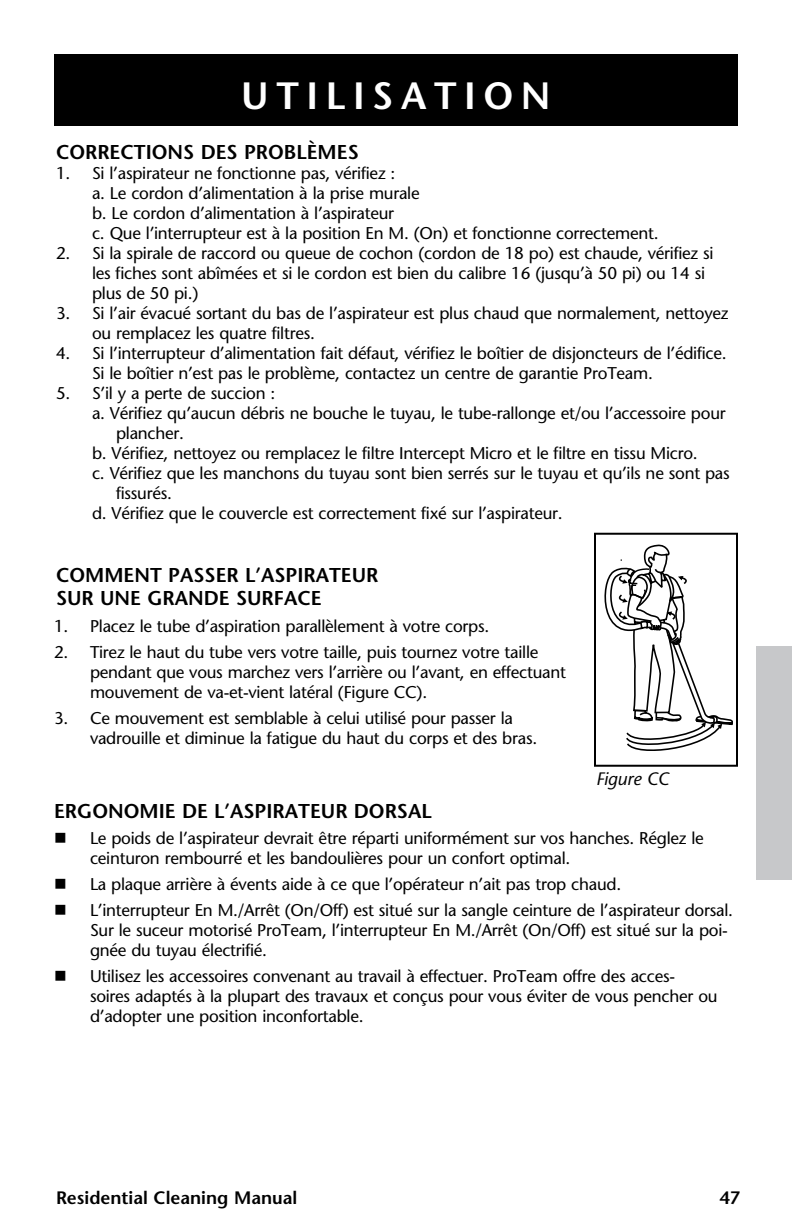
<style>
.page{position:relative;width:792px;height:1224px;background:#fff}
.page>*{position:absolute;margin:0;border:0;box-sizing:border-box;transform-origin:0 0}
.t1{font:600 38px "Stone Sans";letter-spacing:.2em;color:#fff}
.t2{font:600 24px "Stone Sans";letter-spacing:.2em;color:#fff}
.t3{font:600 20px/23px "Stone Sans";color:#000}
.t4{font:600 18px "Stone Sans";color:#000}
.t5{font:italic 18px "Stone Sans";color:#000}
.t6{font:17px/20px "Stone Sans";letter-spacing:-.015em;color:#000}
</style>
<div class="page">
<div style="left:756px;top:646px;width:36px;height:234px;background:#c7c8ca"></div>
<svg style="left:604px;top:544px;width:129px;height:207px"></svg>
<div style="left:594px;top:533px;width:144px;height:234px;border:2px solid #000"></div>
<div style="left:54px;top:54px;width:684px;height:72px;background:#000"></div>
<h2 class="t2" style="left:277px;top:76px;width:240px">INTRODUCTIONTRODUCCI ON</h2>
<h1 class="t1" style="left:241px;top:73px;width:311px">UTILISATION</h1>
<p class="t3" style="left:56px;top:141px;width:304px">CORRECTIONS DES PROBLÈMES</p>
<p class="t6" style="left:92px;top:163px;width:568px;text-indent:-36px">1. Si l’aspirateur ne fonctionne pas, vérifiez :<br>a. Le cordon d’alimentation à la prise murale<br>b. Le cordon d’alimentation à l’aspirateur<br>c. Que l’interrupteur est à la position En M. (On) et fonctionne correctement.</p>
<p class="t6" style="left:92px;top:243px;width:623px;text-indent:-36px">2. Si la spirale de raccord ou queue de cochon (cordon de 18 po) est chaude, vérifiez si les fiches sont abîmées et si le cordon est bien du calibre 16 (jusqu’à 50 pi) ou 14 si plus de 50 pi.)</p>
<p class="t6" style="left:92px;top:303px;width:638px;text-indent:-36px">3. Si l’air évacué sortant du bas de l’aspirateur est plus chaud que normalement, nettoyez ou remplacez les quatre filtres.</p>
<p class="t6" style="left:92px;top:343px;width:636px;text-indent:-36px">4. Si l’interrupteur d’alimentation fait défaut, vérifiez le boîtier de disjoncteurs de l’édifice.<br>Si le boîtier n’est pas le problème, contactez un centre de garantie ProTeam.</p>
<p class="t6" style="left:56px;top:383px;width:221px">5. S’il y a perte de succion :</p>
<p class="t6" style="left:92px;top:403px;width:635px">a. Vérifiez qu’aucun débris ne bouche le tuyau, le tube-rallonge et/ou l’accessoire pour</p>
<p class="t6" style="left:116px;top:423px;width:70px">plancher.</p>
<p class="t6" style="left:92px;top:443px;width:607px">b. Vérifiez, nettoyez ou remplacez le filtre Intercept Micro et le filtre en tissu Micro.</p>
<p class="t6" style="left:92px;top:463px;width:639px">c. Vérifiez que les manchons du tuyau sont bien serrés sur le tuyau et qu’ils ne sont pas</p>
<p class="t6" style="left:116px;top:483px;width:57px">fissurés.</p>
<p class="t6" style="left:92px;top:503px;width:472px">d. Vérifiez que le couvercle est correctement fixé sur l’aspirateur.</p>
<p class="t3" style="left:56px;top:564px;width:324px">COMMENT PASSER L’ASPIRATEUR<br>SUR UNE GRANDE SURFACE</p>
<p class="t6" style="left:54px;top:616px;width:437px">1. Placez le tube d’aspiration parallèlement à votre corps.</p>
<p class="t6" style="left:90px;top:642px;width:477px;text-indent:-36px">2. Tirez le haut du tube vers votre taille, puis tournez votre taille pendant que vous marchez vers l’arrière ou l’avant, en effectuant mouvement de va-et-vient latéral (Figure CC).</p>
<p class="t6" style="left:90px;top:708px;width:449px;text-indent:-36px">3. Ce mouvement est semblable à celui utilisé pour passer la vadrouille et diminue la fatigue du haut du corps et des bras.</p>
<p class="t5" style="left:596px;top:768px;width:74px">Figure CC</p>
<p class="t3" style="left:54px;top:800px;width:379px">ERGONOMIE DE L’ASPIRATEUR DORSAL</p>
<p class="t6" style="left:90px;top:828px;width:615px;text-indent:-36px">■ Le poids de l’aspirateur devrait être réparti uniformément sur vos hanches. Réglez le ceinturon rembourré et les bandoulières pour un confort optimal.</p>
<p class="t6" style="left:54px;top:874px;width:569px">■ La plaque arrière à évents aide à ce que l’opérateur n’ait pas trop chaud.</p>
<p class="t6" style="left:90px;top:900px;width:645px;text-indent:-36px">■ L’interrupteur En M./Arrêt (On/Off) est situé sur la sangle ceinture de l’aspirateur dorsal.<br>Sur le suceur motorisé ProTeam, l’interrupteur En M./Arrêt (On/Off) est situé sur la poi&shy;gnée du tuyau électrifié.</p>
<p class="t6" style="left:90px;top:966px;width:629px;text-indent:-36px">■ Utilisez les accessoires convenant au travail à effectuer. ProTeam offre des acces&shy;soires adaptés à la plupart des travaux et conçus pour vous éviter de vous pencher ou d’adopter une position inconfortable.</p>
<p class="t4" style="left:56px;top:1187px;width:243px">RESIDENTIAL CLEANING MANUAL</p>
<p class="t4" style="left:719px;top:1187px;width:22px">47</p>
</div>
